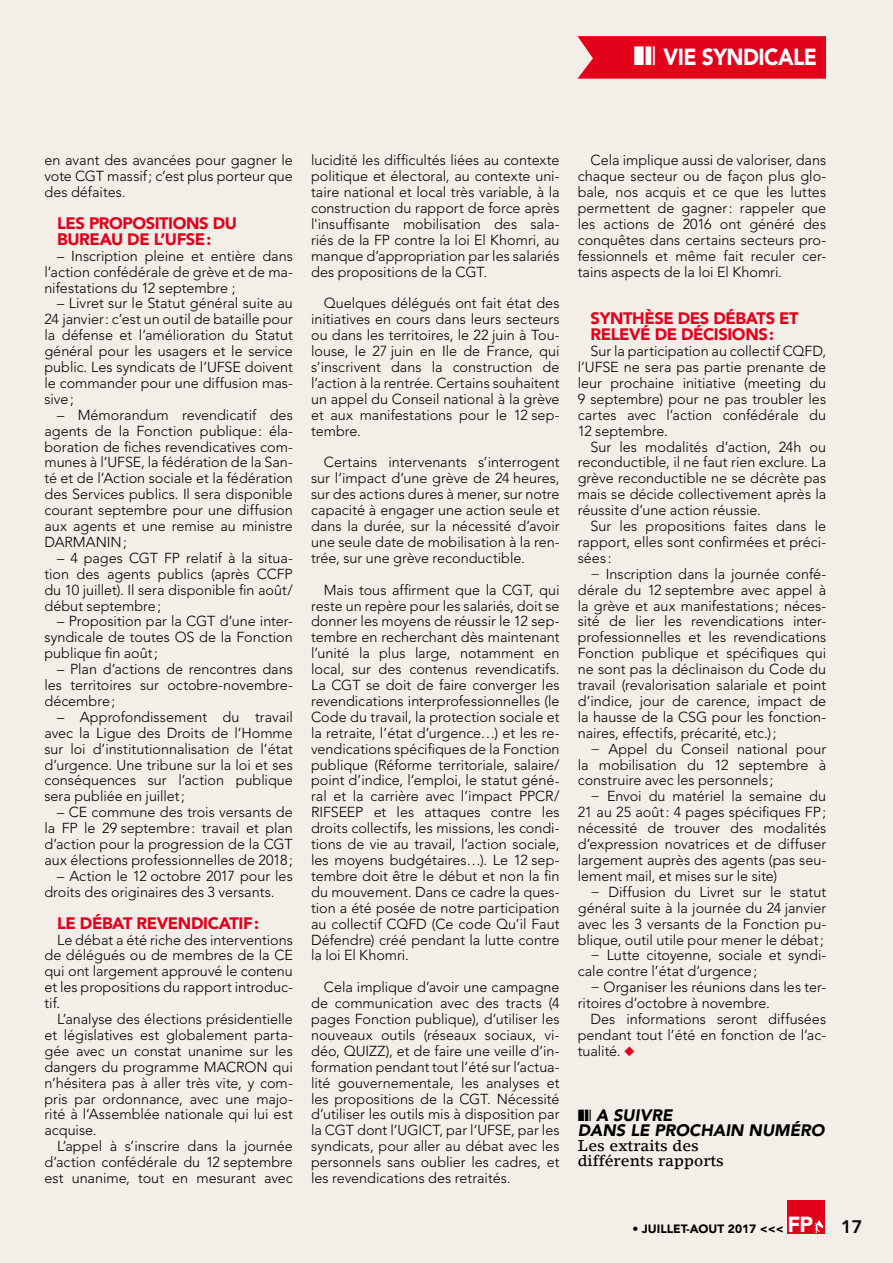
<style>
.page{position:relative;width:893px;height:1263px;background:#f4eee9}
.page>*{position:absolute;margin:0;border:0;box-sizing:border-box;transform-origin:0 0}
.t1{font:900 23.1px "Avenir LT Std";letter-spacing:-.025em;color:#fff;scale:.91 1}
.t2{font:800 18px "Avenir LT Std";color:#000}
.t3{font:900 16.5px/15.9px "Avenir LT Std";letter-spacing:-.025em;color:#e2001a}
.t4{font:italic 900 16.5px/14.2px "Avenir LT Std";color:#000}
.t5{font:500 15.45px/15px "Lino Letter Std";color:#000}
.t6{font:300 14.4px/15.9px "Avenir LT Std";color:#000;text-align:justify}
.t7{font:900 12px "Avenir LT Std";color:#000}
.s1{color:#e2001a}
.s2{font-size:21.75px;color:#fff}
</style>
<div class="page">
<div style="left:788px;top:1200px;width:37px;height:33px;background:#e2001a"></div>
<svg style="left:814px;top:1220px;width:9px;height:13px"></svg>
<svg style="left:578px;top:36px;width:248px;height:43px;background:#e20922"></svg>
<h1 class="t1" style="left:663px;top:43px;width:170px">VIE SYNDICALE</h1>
<p class="t6" style="left:44px;top:152px;width:250px">en avant des avancées pour gagner le vote CGT massif; c’est plus porteur que des défaites.</p>
<p class="t3" style="left:57px;top:215px;width:181px">LES PROPOSITIONS DU<br>BUREAU DE L’UFSE:</p>
<p class="t6" style="left:44px;top:248px;width:250px;text-indent:13px">– Inscription pleine et entière dans l’action confédérale de grève et de ma&shy;nifestations du 12 septembre ;</p>
<p class="t6" style="left:44px;top:296px;width:250px;text-indent:13px">– Livret sur le Statut général suite au 24 janvier: c’est un outil de bataille pour la défense et l’amélioration du Statut général pour les usagers et le service public. Les syndicats de l’UFSE doivent le commander pour une diffusion mas&shy;sive;</p>
<p class="t6" style="left:44px;top:407px;width:250px;text-indent:13px">– Mémorandum revendicatif des agents de la Fonction publique: éla&shy;boration de fiches revendicatives com&shy;munes à l’UFSE, la fédération de la San&shy;té et de l’Action sociale et la fédération des Services publics. Il sera disponible courant septembre pour une diffusion aux agents et une remise au ministre DARMANIN;</p>
<p class="t6" style="left:44px;top:550px;width:250px;text-indent:13px">– 4 pages CGT FP relatif à la situa&shy;tion des agents publics (après CCFP du 10 juillet). Il sera disponible fin août/ début septembre;</p>
<p class="t6" style="left:44px;top:614px;width:250px;text-indent:13px">– Proposition par la CGT d’une inter&shy;syndicale de toutes OS de la Fonction publique fin août;</p>
<p class="t6" style="left:44px;top:661px;width:250px;text-indent:13px">– Plan d’actions de rencontres dans les territoires sur octobre-novembre&shy;décembre;</p>
<p class="t6" style="left:44px;top:709px;width:250px;text-indent:13px">– Approfondissement du travail avec la Ligue des Droits de l’Homme sur loi d’institutionnalisation de l’état d’urgence. Une tribune sur la loi et ses conséquences sur l’action publique sera publiée en juillet;</p>
<p class="t6" style="left:44px;top:804px;width:250px;text-indent:13px">– CE commune des trois versants de la FP le 29 septembre: travail et plan d’action pour la progression de la CGT aux élections professionnelles de 2018;</p>
<p class="t6" style="left:44px;top:868px;width:250px;text-indent:13px">– Action le 12 octobre 2017 pour les droits des originaires des 3 versants.</p>
<p class="t3" style="left:57px;top:915px;width:203px">LE DÉBAT REVENDICATIF:</p>
<p class="t6" style="left:44px;top:932px;width:250px;text-indent:13px">Le débat a été riche des interventions de délégués ou de membres de la CE qui ont largement approuvé le contenu et les propositions du rapport introduc&shy;tif.</p>
<p class="t6" style="left:44px;top:1011px;width:250px;text-indent:13px">L’analyse des élections présidentielle et législatives est globalement parta&shy;gée avec un constat unanime sur les dangers du programme MACRON qui n’hésitera pas à aller très vite, y com&shy;pris par ordonnance, avec une majo&shy;rité à l’Assemblée nationale qui lui est acquise.</p>
<p class="t6" style="left:44px;top:1138px;width:250px;text-indent:13px">L’appel à s’inscrire dans la journée d’action confédérale du 12 septembre est unanime, tout en mesurant avec</p>
<p class="t6" style="left:311px;top:152px;width:250px">lucidité les difficultés liées au contexte politique et électoral, au contexte uni&shy;taire national et local très variable, à la construction du rapport de force après l'insuffisante mobilisation des sala&shy;riés de la FP contre la loi El Khomri, au manque d’appropriation par les salariés des propositions de la CGT.</p>
<p class="t6" style="left:311px;top:296px;width:250px;text-indent:13px">Quelques délégués ont fait état des initiatives en cours dans leurs secteurs ou dans les territoires, le 22 juin à Tou&shy;louse, le 27 juin en Ile de France, qui s’inscrivent dans la construction de l’action à la rentrée. Certains souhaitent un appel du Conseil national à la grève et aux manifestations pour le 12 sep&shy;tembre.</p>
<p class="t6" style="left:311px;top:455px;width:250px;text-indent:13px">Certains intervenants s’interrogent sur l’impact d’une grève de 24 heures, sur des actions dures à mener, sur notre capacité à engager une action seule et dans la durée, sur la nécessité d’avoir une seule date de mobilisation à la ren&shy;trée, sur une grève reconductible.</p>
<p class="t6" style="left:311px;top:582px;width:250px;text-indent:13px">Mais tous affirment que la CGT, qui reste un repère pour les salariés, doit se donner les moyens de réussir le 12 sep&shy;tembre en recherchant dès maintenant l’unité la plus large, notamment en local, sur des contenus revendicatifs.<br>La CGT se doit de faire converger les revendications interprofessionnelles (le Code du travail, la protection sociale et la retraite, l’état d’urgence…) et les re&shy;vendications spécifiques de la Fonction publique (Réforme territoriale, salaire/ point d’indice, l’emploi, le statut géné&shy;ral et la carrière avec l’impact PPCR/ RIFSEEP et les attaques contre les droits collectifs, les missions, les condi&shy;tions de vie au travail, l’action sociale, les moyens budgétaires…). Le 12 sep&shy;tembre doit être le début et non la fin du mouvement. Dans ce cadre la ques&shy;tion a été posée de notre participation au collectif CQFD (Ce code Qu’il Faut Défendre) créé pendant la lutte contre la loi El Khomri.</p>
<p class="t6" style="left:311px;top:979px;width:250px;text-indent:13px">Cela implique d’avoir une campagne de communication avec des tracts (4 pages Fonction publique), d’utiliser les nouveaux outils (réseaux sociaux, vi&shy;déo, QUIZZ), et de faire une veille d’in&shy;formation pendant tout l’été sur l’actua&shy;lité gouvernementale, les analyses et les propositions de la CGT. Nécessité d’utiliser les outils mis à disposition par la CGT dont l’UGICT, par l’UFSE, par les syndicats, pour aller au débat avec les personnels sans oublier les cadres, et les revendications des retraités.</p>
<p class="t6" style="left:578px;top:152px;width:250px;text-indent:13px">Cela implique aussi de valoriser, dans chaque secteur ou de façon plus glo&shy;bale, nos acquis et ce que les luttes permettent de gagner: rappeler que les actions de 2016 ont généré des conquêtes dans certains secteurs pro&shy;fessionnels et même fait reculer cer&shy;tains aspects de la loi El Khomri.</p>
<p class="t3" style="left:590px;top:311px;width:210px">SYNTHÈSE DES DÉBATS ET<br>RELEVÉ DE DÉCISIONS:</p>
<p class="t6" style="left:578px;top:343px;width:250px;text-indent:13px">Sur la participation au collectif CQFD, l’UFSE ne sera pas partie prenante de leur prochaine initiative (meeting du 9 septembre) pour ne pas troubler les cartes avec l’action confédérale du 12 septembre.</p>
<p class="t6" style="left:578px;top:439px;width:250px;text-indent:13px">Sur les modalités d’action, 24h ou reconductible, il ne faut rien exclure. La grève reconductible ne se décrète pas mais se décide collectivement après la réussite d’une action réussie.</p>
<p class="t6" style="left:578px;top:518px;width:250px;text-indent:13px">Sur les propositions faites dans le rapport, elles sont confirmées et préci&shy;sées:</p>
<p class="t6" style="left:578px;top:566px;width:250px;text-indent:13px">− Inscription dans la journée confé&shy;dérale du 12 septembre avec appel à la grève et aux manifestations; néces&shy;sité de lier les revendications inter&shy;professionnelles et les revendications Fonction publique et spécifiques qui ne sont pas la déclinaison du Code du travail (revalorisation salariale et point d’indice, jour de carence, impact de la hausse de la CSG pour les fonction&shy;naires, effectifs, précarité, etc.);</p>
<p class="t6" style="left:578px;top:741px;width:250px;text-indent:13px">− Appel du Conseil national pour la mobilisation du 12 septembre à construire avec les personnels;</p>
<p class="t6" style="left:578px;top:788px;width:250px;text-indent:13px">− Envoi du matériel la semaine du 21 au 25 août: 4 pages spécifiques FP; nécessité de trouver des modalités d’expression novatrices et de diffuser largement auprès des agents (pas seu&shy;lement mail, et mises sur le site)</p>
<p class="t6" style="left:590px;top:884px;width:237px">− Diffusion du Livret sur le statut</p>
<p class="t6" style="left:578px;top:900px;width:250px">général suite à la journée du 24 janvier</p>
<p class="t6" style="left:578px;top:916px;width:250px">avec les 3 versants de la Fonction pu-</p>
<p class="t6" style="left:578px;top:932px;width:247px">blique, outil utile pour mener le débat;</p>
<p class="t6" style="left:590px;top:947px;width:237px">− Lutte citoyenne, sociale et syndi-</p>
<p class="t6" style="left:578px;top:963px;width:181px">cale contre l’état d’urgence;</p>
<p class="t6" style="left:590px;top:979px;width:237px">− Organiser les réunions dans les ter-</p>
<p class="t6" style="left:578px;top:995px;width:194px">ritoires d’octobre à novembre.</p>
<p class="t6" style="left:590px;top:1011px;width:237px">Des informations seront diffusées</p>
<p class="t6" style="left:578px;top:1027px;width:250px">pendant tout l’été en fonction de l’ac-</p>
<p class="t6" style="left:578px;top:1043px;width:59px">tualité. <span class="s1">◆</span></p>
<p class="t4" style="left:578px;top:1109px;width:248px;text-indent:18px">A SUIVRE<br>DANS LE PROCHAIN NUMÉRO</p>
<p class="t5" style="left:578px;top:1138px;width:148px">Les extraits des différents rapports</p>
<p class="t7" style="left:632px;top:1222px;width:182px">• JUILLET-AOUT 2017 &lt;&lt;&lt; <span class="s2">FP</span></p>
<p class="t2" style="left:841px;top:1216px;width:23px">17</p>
</div>
